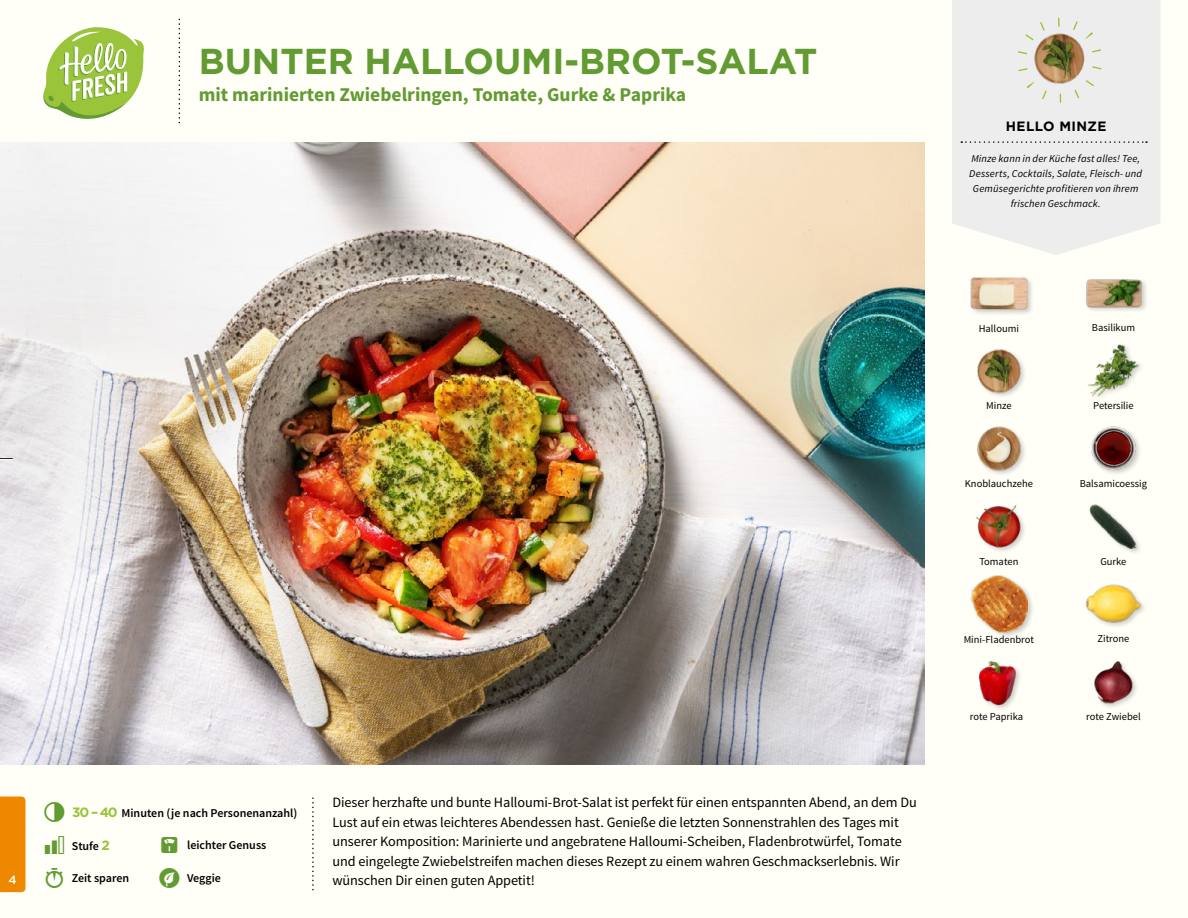
<style>
.page{position:relative;width:1188px;height:918px;background:#fffef7}
.page>*{position:absolute;margin:0;border:0;box-sizing:border-box;transform-origin:0 0}
.t1{font:700 36px "Gotham";color:#619b31}
.t2{font:700 19.5px "Source Sans Pro";color:#619b31}
.t3{font:14.25px/19.5px "Source Sans Pro";letter-spacing:-.005em;color:#000}
.t4{font:700 13.5px "Gotham";letter-spacing:.03em;color:#000}
.t5{font:600 12px "Source Sans Pro";color:#000}
.t6{font:500 12px "Gotham";color:#fffef7}
.t7{font:italic 10.5px/14.7px "Source Sans Pro";letter-spacing:.015em;color:#000;text-align:center}
.t8{font:10.5px "Source Sans Pro";color:#000}
.s1{font-family:"Gotham";font-weight:700;font-size:13.5px;color:#9ac43a}
</style>
<div class="page">
<svg style="left:43px;top:27px;width:101px;height:92px"></svg>
<img style="left:978px;top:661px;width:42px;height:48px">
<img style="left:1094px;top:661px;width:42px;height:46px">
<div style="left:1085px;top:583px;width:62px;height:46px;background:#000;opacity:.2"></div>
<img style="left:1085px;top:583px;width:57px;height:46px">
<div style="left:970px;top:574px;width:65px;height:65px;background:#000;opacity:.2"></div>
<img style="left:970px;top:575px;width:58px;height:58px">
<img style="left:976px;top:505px;width:48px;height:46px">
<img style="left:1089px;top:504px;width:51px;height:49px">
<img style="left:1091px;top:426px;width:49px;height:48px">
<img style="left:977px;top:426px;width:48px;height:48px">
<img style="left:977px;top:349px;width:48px;height:47px">
<img style="left:1088px;top:344px;width:53px;height:53px">
<div style="left:1085px;top:278px;width:63px;height:36px;background:#000;opacity:.2"></div>
<img style="left:1085px;top:278px;width:57px;height:36px">
<div style="left:970px;top:276px;width:64px;height:40px;background:#000;opacity:.2"></div>
<img style="left:970px;top:276px;width:57px;height:40px">
<svg style="left:952px;top:0;width:208px;height:255px;background:#eeeeed"></svg>
<svg style="left:961px;top:141px;width:186px;height:2px"></svg>
<img style="left:1027px;top:25px;width:66px;height:66px">
<div style="left:1017px;top:18px;width:85px;height:85px;border:9px dashed #9ac43a;border-radius:50%"></div>
<div style="left:0;top:796px;width:26px;height:96px;background:#e80"></div>
<img style="left:0;top:142px;width:925px;height:623px">
<svg style="left:0;top:458px;width:13px;height:2px"></svg>
<h1 class="t1" style="left:199px;top:37px;width:620px">BUNTER HALLOUMI-BROT-SALAT</h1>
<h2 class="t2" style="left:199px;top:82px;width:489px">mit marinierten Zwiebelringen, Tomate, Gurke &amp; Paprika</h2>
<p class="t5" style="left:72px;top:805px;width:227px"><span class="s1">30 –40</span> Minuten (je nach Personenanzahl)</p>
<p class="t5" style="left:72px;top:838px;width:40px">Stufe <span class="s1">2</span></p>
<p class="t5" style="left:187px;top:838px;width:81px">leichter Genuss</p>
<p class="t6" style="left:9px;top:872px;width:6px">1</p>
<p class="t5" style="left:72px;top:870px;width:59px">Zeit sparen</p>
<p class="t5" style="left:187px;top:870px;width:35px">Veggie</p>
<p class="t6" style="left:9px;top:872px;width:10px">4</p>
<p class="t3" style="left:332px;top:793px;width:586px">Dieser herzhafte und bunte Halloumi-Brot-Salat ist perfekt für einen entspannten Abend, an dem Du Lust auf ein etwas leichteres Abendessen hast. Genieße die letzten Sonnenstrahlen des Tages mit unserer Komposition: Marinierte und angebratene Halloumi-Scheiben, Fladenbrotwürfel, Tomate und eingelegte Zwiebelstreifen machen dieses Rezept zu einem wahren Geschmackserlebnis. Wir wünschen Dir einen guten Appetit!</p>
<p class="t4" style="left:1006px;top:117px;width:102px">HELLO MINZE</p>
<p class="t7" style="left:969px;top:152px;width:174px">Minze kann in der Küche fast alles! Tee, Desserts, Cocktails, Salate, Fleisch- und Gemüsegerichte profitieren von ihrem frischen Geschmack.</p>
<p class="t8" style="left:979px;top:322px;width:42px">Halloumi</p>
<p class="t8" style="left:1092px;top:321px;width:45px">Basilikum</p>
<p class="t8" style="left:986px;top:399px;width:27px">Minze</p>
<p class="t8" style="left:1093px;top:399px;width:42px">Petersilie</p>
<p class="t8" style="left:965px;top:477px;width:70px">Knoblauchzehe</p>
<p class="t8" style="left:1080px;top:477px;width:69px">Balsamicoessig</p>
<p class="t8" style="left:979px;top:555px;width:41px">Tomaten</p>
<p class="t8" style="left:1100px;top:555px;width:28px">Gurke</p>
<p class="t8" style="left:964px;top:633px;width:72px">Mini-Fladenbrot</p>
<p class="t8" style="left:1097px;top:632px;width:33px">Zitrone</p>
<p class="t8" style="left:970px;top:710px;width:55px">rote Paprika</p>
<p class="t8" style="left:1086px;top:710px;width:56px">rote Zwiebel</p>
</div>
